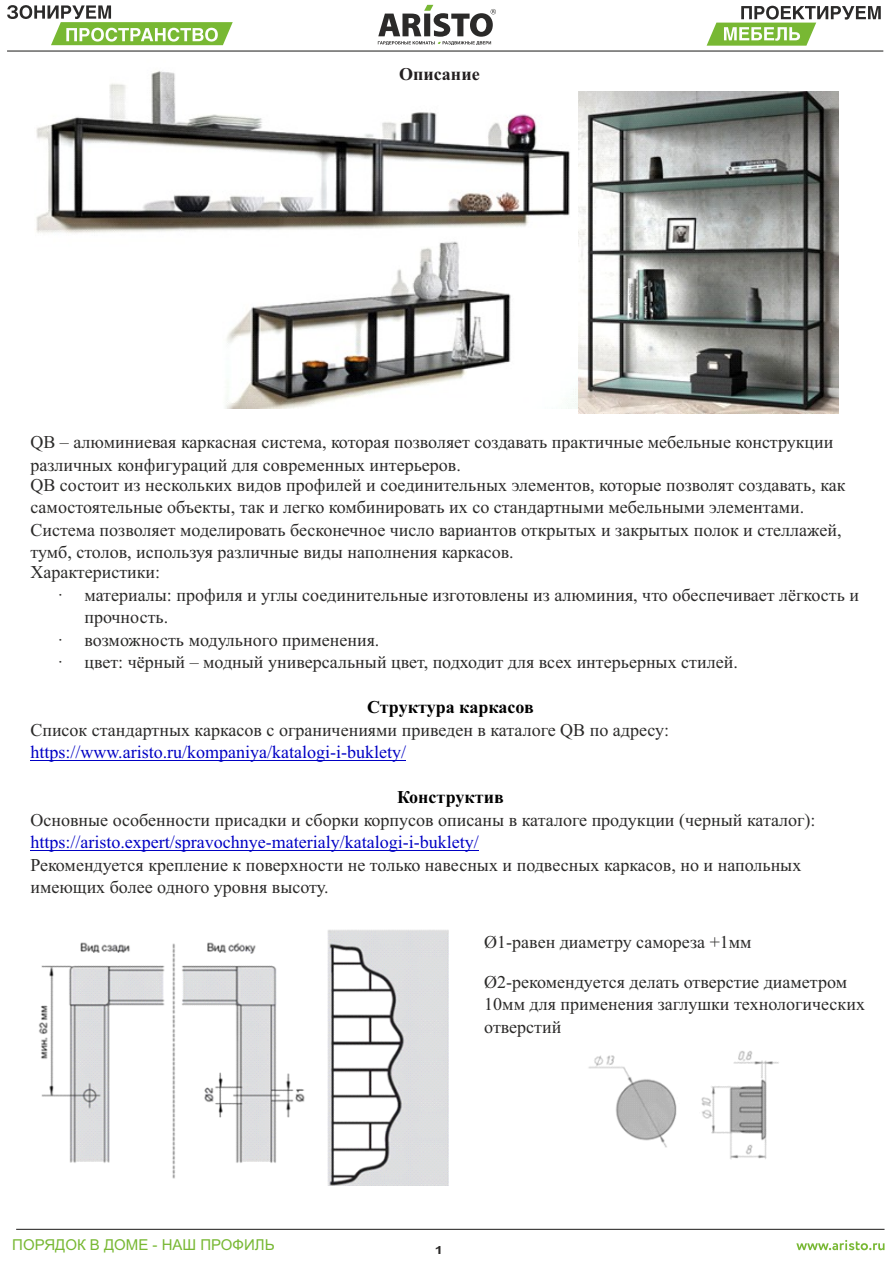
<style>
.page{position:relative;width:893px;height:1263px;background:#fff}
.page>*{position:absolute;margin:0;border:0;box-sizing:border-box;transform-origin:0 0}
.t1{font:18px/22.5px "Times New Roman";color:#2b2a29}
.t2{font:18px "Times New Roman";color:#0000c4}
.t3{font:700 18px "Times New Roman";color:#000}
.t4{font:700 18px "Times New Roman";color:#231f20}
.t5{font:15px "Arial";color:#78b833}
.t6{font:700 11.1px "Arial";color:#2b2a29;scale:1.32 1}
</style>
<div class="page">
<svg style="left:378px;top:5px;width:118px;height:40px"></svg>
<svg style="left:7px;top:5px;width:226px;height:40px"></svg>
<svg style="left:707px;top:6px;width:174px;height:40px"></svg>
<hr style="left:7px;top:50px;width:876px;height:2px;background:#2b2a29">
<svg style="left:796px;top:1240px;width:88px;height:10px"></svg>
<hr style="left:16px;top:1229px;width:868px;height:1px;background:#2b2a29">
<hr style="left:30px;top:760px;width:376px;height:1px;background:#0000c4">
<hr style="left:30px;top:850px;width:449px;height:1px;background:#0000c4">
<img style="left:36px;top:71px;width:543px;height:337px">
<img style="left:578px;top:92px;width:260px;height:321px">
<img style="left:39px;top:930px;width:740px;height:255px">
<div style="left:472px;top:945px;width:403px;height:75px;background:#fff"></div>
<p class="t4" style="left:399px;top:67px;width:82px">Описание</p>
<p class="t1" style="left:30px;top:433px;width:804px">QB – алюминиевая каркасная система, которая позволяет создавать практичные мебельные конструкции различных конфигураций для современных интерьеров.</p>
<p class="t1" style="left:30px;top:475px;width:817px">QB состоит из нескольких видов профилей и соединительных элементов, которые позволят создавать, как самостоятельные объекты, так и легко комбинировать их со стандартными мебельными элементами.<br>Система позволяет моделировать бесконечное число вариантов открытых и закрытых полок и стеллажей, тумб, столов, используя различные виды наполнения каркасов.</p>
<p class="t1" style="left:30px;top:563px;width:131px">Характеристики:</p>
<p class="t1" style="left:57px;top:585px;width:803px">· материалы: профиля и углы соединительные изготовлены из алюминия, что обеспечивает лёгкость и</p>
<p class="t1" style="left:84px;top:608px;width:85px">прочность.</p>
<p class="t1" style="left:57px;top:630px;width:324px">· возможность модульного применения.</p>
<p class="t1" style="left:57px;top:653px;width:682px">· цвет: чёрный – модный универсальный цвет, подходит для всех интерьерных стилей.</p>
<p class="t3" style="left:367px;top:701px;width:168px">Структура каркасов</p>
<p class="t1" style="left:30px;top:720px;width:640px">Список стандартных каркасов с ограничениями приведен в каталоге QB по адресу:</p>
<p class="t2" style="left:30px;top:746px;width:377px">https://www.aristo.ru/kompaniya/katalogi-i-buklety/</p>
<p class="t3" style="left:397px;top:791px;width:108px">Конструктив</p>
<p class="t1" style="left:30px;top:810px;width:787px">Основные особенности присадки и сборки корпусов описаны в каталоге продукции (черный каталог):</p>
<p class="t2" style="left:30px;top:836px;width:450px">https://aristo.expert/spravochnye-materialy/katalogi-i-buklety/</p>
<p class="t1" style="left:30px;top:855px;width:772px">Рекомендуется крепление к поверхности не только навесных и подвесных каркасов, но и напольных имеющих более одного уровня высоту.</p>
<p class="t1" style="left:484px;top:932px;width:269px">Ø1-равен диаметру самореза +1мм</p>
<p class="t1" style="left:484px;top:972px;width:382px">Ø2-рекомендуется делать отверстие диаметром<br>10мм для применения заглушки технологических отверстий</p>
<p class="t5" style="left:12px;top:1239px;width:264px">ПОРЯДОК В ДОМЕ - НАШ ПРОФИЛЬ</p>
<p class="t6" style="left:435px;top:1246px;width:8px">1</p>
</div>
